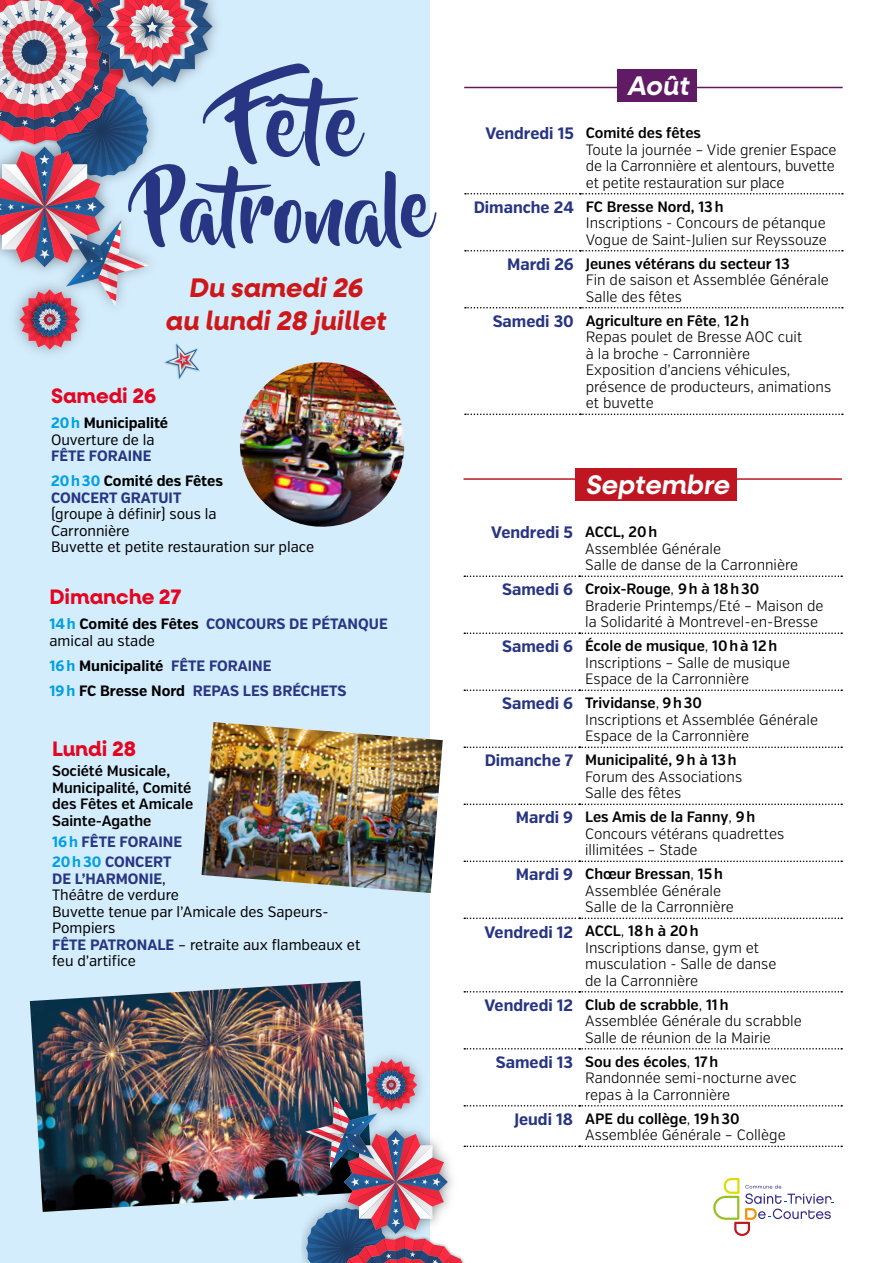
<style>
.page{position:relative;width:893px;height:1263px;background:#fff}
.page>*{position:absolute;margin:0;border:0;box-sizing:border-box;transform-origin:0 0}
.t1{font:81px "Beyond The Mountains";color:#283583}
.t2{font:italic 700 27px/32.4px "Neulis Alt";color:#cd1719;text-align:center}
.t3{font:italic 600 27px "Neulis Alt";color:#fff}
.t4{font:700 21px "Neulis Alt";color:#e40521}
.t5{font:700 16.5px "Verb Cond";color:#283583}
.t6{font:300 15px/16.5px "Verb Cond";color:#000}
.t7{font:15px/16.5px "Verb Cond";color:#000}
.t8{font:700 15px/20.7px "Verb Cond";color:#283583}
.t9{font:600 15px/16.5px "Verb Cond";color:#000}
.t10{font:700 15px/25px "Verb Cond";color:#000}
.s1{font-weight:700;color:#009fe3}
.s2{font-weight:700}
.s3{color:#283583}
.s4{color:#009fe3}
.s5{color:#000}
.s6{font-weight:400;color:#000}
.s7{font-weight:700;color:#283583}
.s8{font-weight:700;font-size:16.5px;color:#283583}
.s9{font-weight:600}
.s10{font-weight:600;font-size:15px;color:#000}
</style>
<div class="page">
<div style="left:0;top:0;width:429px;height:1263px;background:#d4edfc"></div>
<img style="left:30px;top:981px;width:335px;height:231px">
<hr style="left:464px;top:87px;width:379px;height:1px;background:#611a64">
<div style="left:617px;top:69px;width:79px;height:33px;background:#611a64"></div>
<svg style="left:465px;top:193px;width:378px;height:1px"></svg>
<svg style="left:465px;top:250px;width:378px;height:1px"></svg>
<svg style="left:465px;top:307px;width:378px;height:1px"></svg>
<svg style="left:465px;top:413px;width:378px;height:2px"></svg>
<hr style="left:463px;top:478px;width:379px;height:2px;background:#c01622">
<div style="left:575px;top:468px;width:162px;height:32px;background:#c01622"></div>
<svg style="left:464px;top:575px;width:378px;height:2px"></svg>
<svg style="left:464px;top:632px;width:378px;height:2px"></svg>
<svg style="left:464px;top:689px;width:378px;height:2px"></svg>
<svg style="left:464px;top:746px;width:378px;height:2px"></svg>
<svg style="left:464px;top:803px;width:378px;height:2px"></svg>
<svg style="left:464px;top:860px;width:378px;height:2px"></svg>
<svg style="left:464px;top:917px;width:378px;height:2px"></svg>
<svg style="left:464px;top:991px;width:378px;height:1px"></svg>
<svg style="left:464px;top:1048px;width:378px;height:1px"></svg>
<img style="left:201px;top:722px;width:242px;height:171px">
<img style="left:342px;top:1050px;width:10px;height:9px">
<img style="left:352px;top:1050px;width:78px;height:9px">
<img style="left:301px;top:1087px;width:4px;height:107px">
<svg style="left:305px;top:1059px;width:537px;height:204px"></svg>
<img style="left:301px;top:1050px;width:14px;height:37px">
<img style="left:301px;top:1050px;width:6px;height:30px">
<img style="left:303px;top:1261px;width:76px;height:2px">
<svg style="left:0;top:0;width:430px;height:532px"></svg>
<h1 class="t1" style="left:217px;top:166px;width:79px">t</h1>
<h2 class="t2" style="left:166px;top:273px;width:222px">Du samedi 26<br>au lundi 28 juillet</h2>
<h3 class="t4" style="left:51px;top:384px;width:106px">Samedi 26</h3>
<p class="t7" style="left:51px;top:415px;width:119px"><span class="s1">20h</span> <span class="s2">Municipalité<br></span>Ouverture de la</p>
<p class="t10" style="left:51px;top:444px;width:173px"><span class="s3">FÊTE FORAINE<br></span><span class="s4">20h30</span> Comité des Fêtes</p>
<p class="t8" style="left:51px;top:488px;width:132px">CONCERT GRATUIT</p>
<p class="t7" style="left:51px;top:506px;width:265px">(groupe à définir) sous la<br>Carronnière<br>Buvette et petite restauration sur place</p>
<h3 class="t4" style="left:49px;top:584px;width:133px">Dimanche 27</h3>
<p class="t8" style="left:49px;top:616px;width:340px;line-height:16.5px"><span class="s4">14h</span> <span class="s5">Comité des Fêtes</span> CONCOURS DE PÉTANQUE <span class="s6">amical au stade</span></p>
<p class="t8" style="left:49px;top:653px;width:299px;line-height:25px"><span class="s4">16h</span> <span class="s5">Municipalité</span> FÊTE FORAINE<br><span class="s4">19h</span> <span class="s5">FC Bresse Nord</span> REPAS LES BRÉCHETS</p>
<h3 class="t4" style="left:52px;top:736px;width:85px">Lundi 28</h3>
<p class="t9" style="left:52px;top:763px;width:143px">Société Musicale,<br>Municipalité, Comité des Fêtes et Amicale<br>Sainte-Agathe</p>
<p class="t8" style="left:52px;top:831px;width:131px"><span class="s4">16h</span> FÊTE FORAINE<br><span class="s4">20h30</span> CONCERT</p>
<p class="t7" style="left:52px;top:871px;width:310px"><span class="s7">DE L’HARMONIE</span>,<br>Théâtre de verdure<br>Buvette tenue par l’Amicale des Sapeurs-<br>Pompiers<br><span class="s7">FÊTE PATRONALE</span> – retraite aux flambeaux et feu d’artifice</p>
<h2 class="t3" style="left:628px;top:70px;width:63px">Août</h2>
<p class="t6" style="left:586px;top:125px;width:252px;text-indent:-101px"><span class="s8">Vendredi 15</span> <span class="s9">Comité des fêtes<br></span>Toute la journée – Vide grenier Espace de la Carronnière et alentours, buvette et petite restauration sur place</p>
<p class="t6" style="left:586px;top:199px;width:242px;text-indent:-112px"><span class="s8">Dimanche 24</span> <span class="s9">FC Bresse Nord, 13h<br></span>Inscriptions - Concours de pétanque<br>Vogue de Saint-Julien sur Reyssouze</p>
<p class="t6" style="left:586px;top:256px;width:245px;text-indent:-79px"><span class="s8">Mardi 26</span> <span class="s9">Jeunes vétérans du secteur 13<br></span>Fin de saison et Assemblée Générale<br>Salle des fêtes</p>
<p class="t6" style="left:586px;top:313px;width:247px;text-indent:-93px"><span class="s8">Samedi 30</span> <span class="s9">Agriculture en Fête</span>, <span class="s9">12h<br></span>Repas poulet de Bresse AOC cuit<br>à la broche - Carronnière<br>Exposition d’anciens véhicules, présence de producteurs, animations et buvette</p>
<h2 class="t3" style="left:586px;top:469px;width:145px">Septembre</h2>
<p class="t5" style="left:491px;top:523px;width:167px">Vendredi 5 <span class="s10">ACCL, 20h</span></p>
<p class="t6" style="left:585px;top:540px;width:214px">Assemblée Générale<br>Salle de danse de la Carronnière</p>
<p class="t6" style="left:585px;top:581px;width:240px;text-indent:-83px"><span class="s8">Samedi 6</span> <span class="s9">Croix-Rouge</span>, <span class="s9">9h à 18h30<br></span>Braderie Printemps/Eté – Maison de la Solidarité à Montrevel-en-Bresse</p>
<p class="t6" style="left:585px;top:638px;width:206px;text-indent:-83px"><span class="s8">Samedi 6</span> <span class="s9">École de musique</span>, <span class="s9">10hà 12h<br></span>Inscriptions – Salle de musique<br>Espace de la Carronnière</p>
<p class="t6" style="left:585px;top:695px;width:234px;text-indent:-83px"><span class="s8">Samedi 6</span> <span class="s9">Trividanse</span>, <span class="s9">9h30<br></span>Inscriptions et Assemblée Générale<br>Espace de la Carronnière</p>
<p class="t6" style="left:585px;top:752px;width:158px;text-indent:-100px"><span class="s8">Dimanche 7</span> <span class="s9">Municipalité, 9h à 13h<br></span>Forum des Associations<br>Salle des fêtes</p>
<p class="t6" style="left:585px;top:809px;width:201px;text-indent:-69px"><span class="s8">Mardi 9</span> <span class="s9">Les Amis de la Fanny</span>, <span class="s9">9h<br></span>Concours vétérans quadrettes illimitées – Stade</p>
<p class="t6" style="left:585px;top:866px;width:150px;text-indent:-69px"><span class="s8">Mardi 9</span> <span class="s9">Chœur Bressan</span>, <span class="s9">15h<br></span>Assemblée Générale<br>Salle de la Carronnière</p>
<p class="t6" style="left:585px;top:923px;width:193px;text-indent:-101px"><span class="s8">Vendredi 12</span> <span class="s9">ACCL</span>, <span class="s9">18h à 20h<br></span>Inscriptions danse, gym et musculation - Salle de danse de la Carronnière</p>
<p class="t6" style="left:585px;top:996px;width:218px;text-indent:-101px"><span class="s8">Vendredi 12</span> <span class="s9">Club de scrabble</span>, <span class="s9">11h<br></span>Assemblée Générale du scrabble<br>Salle de réunion de la Mairie</p>
<p class="t6" style="left:585px;top:1053px;width:213px;text-indent:-89px"><span class="s8">Samedi 13</span> <span class="s9">Sou des écoles</span>, <span class="s9">17h<br></span>Randonnée semi-nocturne avec repas à la Carronnière</p>
<p class="t6" style="left:585px;top:1110px;width:202px;text-indent:-71px"><span class="s8">Jeudi 18</span> <span class="s9">APE du collège</span>, <span class="s9">19h30<br></span>Assemblée Générale – Collège</p>
</div>
